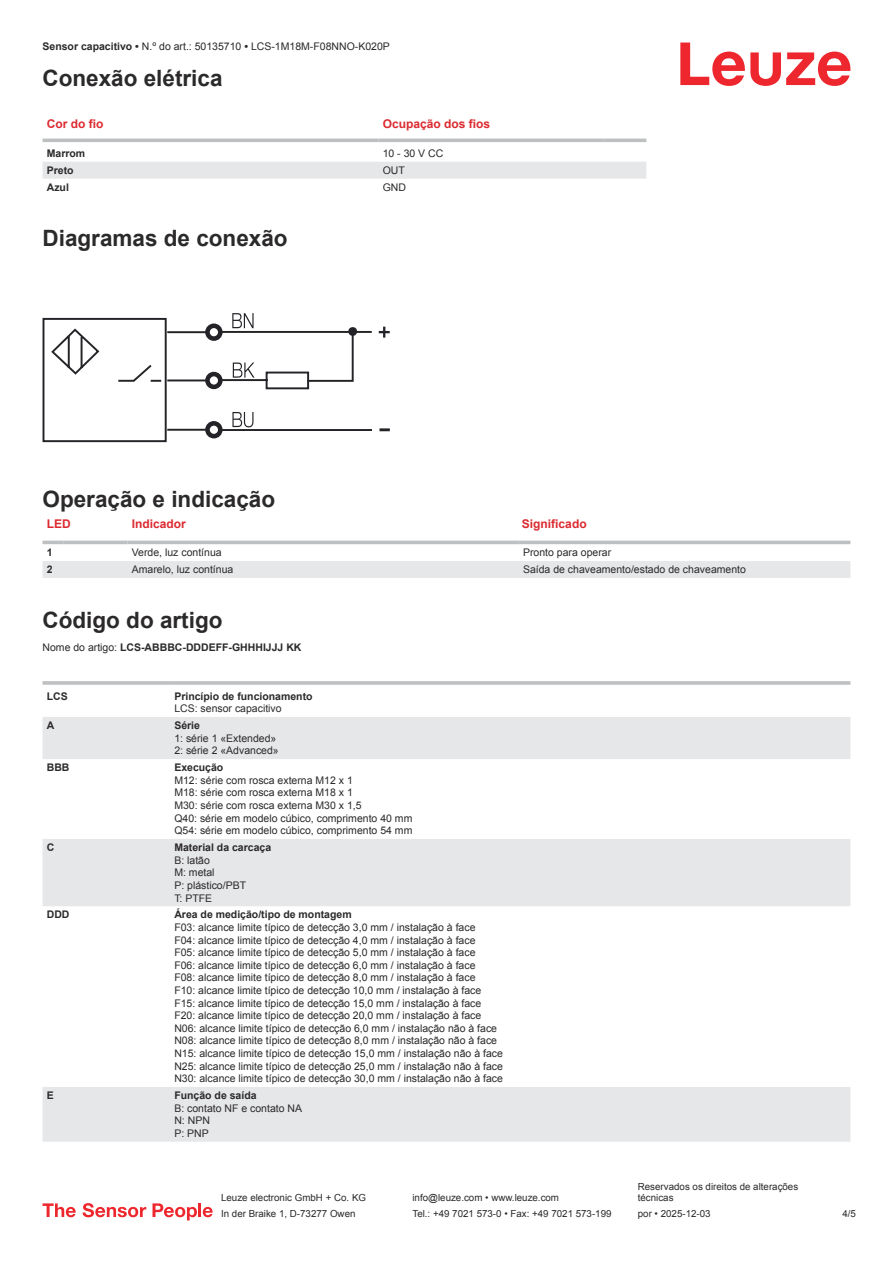
<style>
.page{position:relative;width:893px;height:1263px;background:#fff}
.page>*{position:absolute;margin:0;border:0;box-sizing:border-box;transform-origin:0 0}
.t1{font:700 22.5px "Arial";color:#2b292a}
.t2{font:700 12px "Arial";color:#db2a30}
.t3{font:10.5px/12.6px "Arial";color:#2b292a}
.t4{font:700 10.5px "Arial";color:#2b292a}
.t5{font:9.75px/11.7px "Arial";color:#2b292a}
.s1{font-weight:700}
.s2{font-weight:400}
</style>
<div class="page">
<svg style="left:680px;top:43px;width:170px;height:43px"></svg>
<svg style="left:43px;top:138px;width:603px;height:1px"></svg>
<div style="left:43px;top:162px;width:603px;height:17px;background:#e6e7e9"></div>
<hr style="left:43px;top:139px;width:335px;height:3px;background:#bdbfc1">
<hr style="left:378px;top:139px;width:226px;height:3px;background:#bdbfc1">
<hr style="left:604px;top:139px;width:42px;height:3px;background:#bdbfc1">
<svg style="left:43px;top:540px;width:807px;height:38px"></svg>
<hr style="left:43px;top:541px;width:21px;height:3px;background:#bdbfc1">
<hr style="left:64px;top:541px;width:64px;height:3px;background:#bdbfc1">
<hr style="left:128px;top:541px;width:391px;height:3px;background:#bdbfc1">
<hr style="left:519px;top:541px;width:331px;height:3px;background:#bdbfc1">
<svg style="left:43px;top:717px;width:807px;height:425px"></svg>
<hr style="left:43px;top:681px;width:127px;height:4px;background:#bdbfc1">
<hr style="left:170px;top:681px;width:680px;height:4px;background:#c5c7c8">
<svg style="left:43px;top:1203px;width:33px;height:14px"></svg>
<svg style="left:83px;top:1203px;width:63px;height:14px"></svg>
<svg style="left:153px;top:1203px;width:44px;height:17px"></svg>
<hr style="left:198px;top:1203px;width:3px;height:14px;background:#ed272d">
<svg style="left:203px;top:1207px;width:10px;height:10px"></svg>
<svg style="left:43px;top:313px;width:347px;height:129px"></svg>
<p class="t3" style="left:43px;top:41px;width:349px"><span class="s1">Sensor capacitivo •</span> N.º do art.: 50135710 <span class="s1">•</span> LCS-1M18M-F08NNO-K020P</p>
<h1 class="t1" style="left:43px;top:69px;width:182px">Conexão elétrica</h1>
<p class="t2" style="left:47px;top:119px;width:58px">Cor do fio</p>
<p class="t2" style="left:383px;top:119px;width:109px">Ocupação dos fios</p>
<p class="t4" style="left:47px;top:149px;width:40px">Marrom</p>
<p class="t3" style="left:383px;top:148px;width:62px">10 - 30 V CC</p>
<p class="t4" style="left:47px;top:166px;width:28px">Preto</p>
<p class="t3" style="left:383px;top:165px;width:24px">OUT</p>
<p class="t4" style="left:47px;top:183px;width:24px">Azul</p>
<p class="t3" style="left:383px;top:182px;width:25px">GND</p>
<h1 class="t1" style="left:43px;top:229px;width:247px">Diagramas de conexão</h1>
<h1 class="t1" style="left:43px;top:490px;width:234px">Operação e indicação</h1>
<p class="t2" style="left:47px;top:519px;width:25px">LED</p>
<p class="t2" style="left:132px;top:519px;width:56px">Indicador</p>
<p class="t2" style="left:522px;top:519px;width:66px">Significado</p>
<p class="t4" style="left:47px;top:548px;width:7px">1</p>
<p class="t3" style="left:132px;top:547px;width:91px">Verde, luz contínua</p>
<p class="t3" style="left:523px;top:547px;width:90px">Pronto para operar</p>
<p class="t4" style="left:47px;top:565px;width:7px">2</p>
<p class="t3" style="left:132px;top:564px;width:103px">Amarelo, luz contínua</p>
<p class="t3" style="left:523px;top:564px;width:224px">Saída de chaveamento/estado de chaveamento</p>
<h1 class="t1" style="left:43px;top:611px;width:182px">Código do artigo</h1>
<p class="t4" style="left:43px;top:643px;width:261px"><span class="s2">Nome do artigo:</span> LCS-ABBBC-DDDEFF-GHHHIJJJ KK</p>
<p class="t4" style="left:47px;top:692px;width:22px">LCS</p>
<p class="t4" style="left:174px;top:692px;width:140px">Princípio de funcionamento</p>
<p class="t3" style="left:174px;top:703px;width:109px">LCS: sensor capacitivo</p>
<p class="t4" style="left:47px;top:721px;width:9px">A</p>
<p class="t4" style="left:174px;top:721px;width:27px">Série</p>
<p class="t3" style="left:174px;top:733px;width:106px">1: série 1 «Extended»<br>2: série 2 «Advanced»</p>
<p class="t4" style="left:47px;top:763px;width:24px">BBB</p>
<p class="t4" style="left:174px;top:763px;width:51px">Execução</p>
<p class="t3" style="left:174px;top:775px;width:240px">M12: série com rosca externa M12 x 1<br>M18: série com rosca externa M18 x 1<br>M30: série com rosca externa M30 x 1,5<br>Q40: série em modelo cúbico, comprimento 40 mm Q54: série em modelo cúbico, comprimento 54 mm</p>
<p class="t4" style="left:47px;top:843px;width:9px">C</p>
<p class="t4" style="left:174px;top:843px;width:98px">Material da carcaça</p>
<p class="t3" style="left:174px;top:855px;width:73px">B: latão<br>M: metal<br>P: plástico/PBT<br>T: PTFE</p>
<p class="t4" style="left:47px;top:910px;width:24px">DDD</p>
<p class="t4" style="left:174px;top:910px;width:179px">Área de medição/tipo de montagem</p>
<p class="t3" style="left:174px;top:922px;width:330px">F03: alcance limite típico de detecção 3,0 mm / instalação à face<br>F04: alcance limite típico de detecção 4,0 mm / instalação à face<br>F05: alcance limite típico de detecção 5,0 mm / instalação à face<br>F06: alcance limite típico de detecção 6,0 mm / instalação à face<br>F08: alcance limite típico de detecção 8,0 mm / instalação à face<br>F10: alcance limite típico de detecção 10,0 mm / instalação à face F15: alcance limite típico de detecção 15,0 mm / instalação à face F20: alcance limite típico de detecção 20,0 mm / instalação à face N06: alcance limite típico de detecção 6,0 mm / instalação não à face N08: alcance limite típico de detecção 8,0 mm / instalação não à face N15: alcance limite típico de detecção 15,0 mm / instalação não à face N25: alcance limite típico de detecção 25,0 mm / instalação não à face N30: alcance limite típico de detecção 30,0 mm / instalação não à face</p>
<p class="t4" style="left:47px;top:1091px;width:9px">E</p>
<p class="t4" style="left:174px;top:1091px;width:84px">Função de saída</p>
<p class="t3" style="left:174px;top:1103px;width:129px">B: contato NF e contato NA<br>N: NPN<br>P: PNP</p>
<p class="t5" style="left:221px;top:1193px;width:146px">Leuze electronic GmbH + Co. KG</p>
<p class="t5" style="left:412px;top:1193px;width:148px">info@leuze.com • www.leuze.com</p>
<p class="t5" style="left:638px;top:1181px;width:162px">Reservados os direitos de alterações técnicas</p>
<p class="t5" style="left:221px;top:1209px;width:136px">In der Braike 1, D-73277 Owen</p>
<p class="t5" style="left:412px;top:1209px;width:201px">Tel.: +49 7021 573-0 • Fax: +49 7021 573-199</p>
<p class="t5" style="left:638px;top:1209px;width:74px">por • 2025-12-03</p>
<p class="t5" style="left:842px;top:1209px;width:15px">4 /5</p>
</div>
